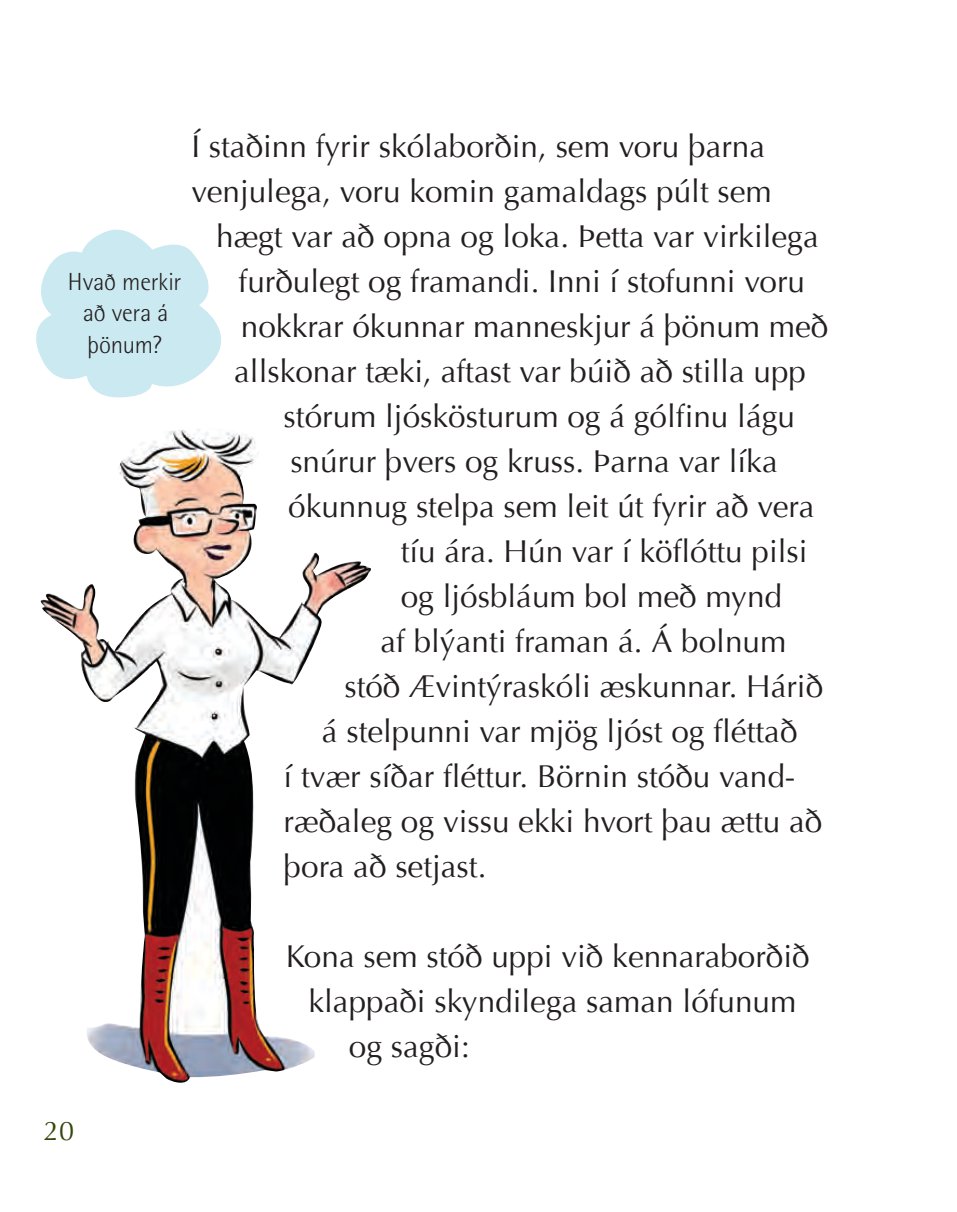
<style>
.page{position:relative;width:957px;height:1212px;background:#fff}
.page>*{position:absolute;margin:0;border:0;box-sizing:border-box;transform-origin:0 0}
.t1{font:31.5px "Optima";color:#231f20}
.t2{font:27px "Optima";color:#33460d}
.t3{font:300 24.75px/31.5px "Rotis Semi Sans";letter-spacing:-.005em;color:#231f20;text-align:center}
</style>
<div class="page">
<img style="left:41px;top:429px;width:330px;height:654px">
<svg style="left:36px;top:229px;width:185px;height:169px"></svg>
<p class="t3" style="left:68px;top:266px;width:115px">Hvað merkir að vera á þönum?</p>
<p class="t1" style="left:191px;top:128px;width:575px">Í staðinn fyrir skólaborðin, sem voru þarna</p>
<p class="t1" style="left:191px;top:173px;width:582px">venjulega, voru komin gamaldags púlt sem</p>
<p class="t1" style="left:216px;top:218px;width:604px">hægt var að opna og loka. Þetta var virkilega</p>
<p class="t1" style="left:239px;top:263px;width:568px">furðulegt og framandi. Inni í stofunni voru</p>
<p class="t1" style="left:241px;top:308px;width:589px">nokkrar ókunnar manneskjur á þönum með</p>
<p class="t1" style="left:234px;top:353px;width:573px">allskonar tæki, aftast var búið að stilla upp</p>
<p class="t1" style="left:284px;top:398px;width:513px">stórum ljóskösturum og á gólfinu lágu</p>
<p class="t1" style="left:290px;top:443px;width:489px">snúrur þvers og kruss. Þarna var líka</p>
<p class="t1" style="left:288px;top:488px;width:528px">ókunnug stelpa sem leit út fyrir að vera</p>
<p class="t1" style="left:401px;top:533px;width:408px">tíu ára. Hún var í köflóttu pilsi</p>
<p class="t1" style="left:401px;top:578px;width:383px">og ljósbláum bol með mynd</p>
<p class="t1" style="left:380px;top:623px;width:407px">af blýanti framan á. Á bolnum</p>
<p class="t1" style="left:344px;top:668px;width:480px">stóð Ævintýraskóli æskunnar. Hárið</p>
<p class="t1" style="left:322px;top:713px;width:477px">á stelpunni var mjög ljóst og fléttað</p>
<p class="t1" style="left:284px;top:758px;width:513px">í tvær síðar fléttur. Börnin stóðu vand-</p>
<p class="t1" style="left:284px;top:803px;width:540px">ræðaleg og vissu ekki hvort þau ættu að</p>
<p class="t1" style="left:284px;top:848px;width:204px">þora að setjast.</p>
<p class="t2" style="left:44px;top:1115px;width:32px">20</p>
<p class="t1" style="left:286px;top:938px;width:525px">Kona sem stóð uppi við kennaraborðið</p>
<p class="t1" style="left:308px;top:983px;width:489px">klappaði skyndilega saman lófunum</p>
<p class="t1" style="left:349px;top:1028px;width:122px">og sagði:</p>
</div>
